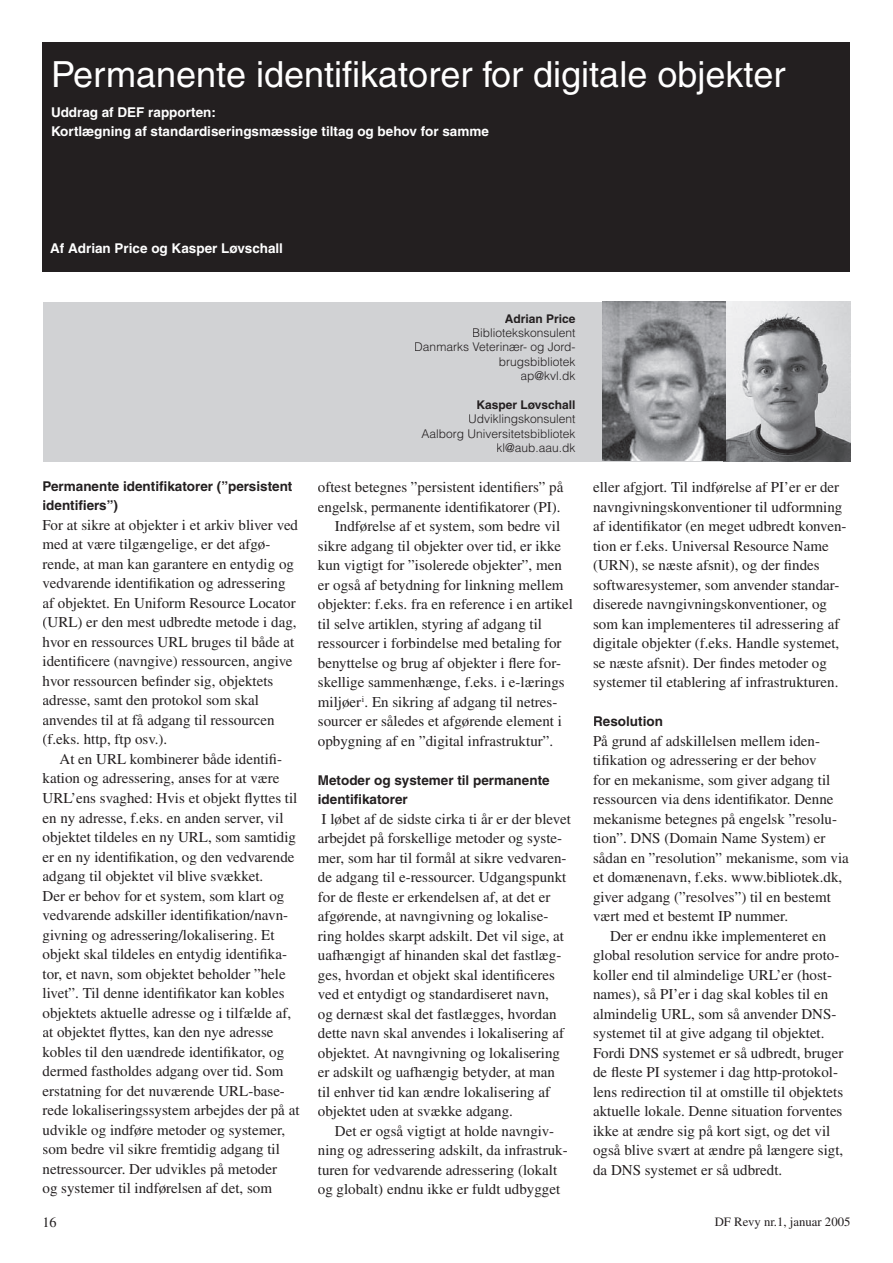
<style>
.page{position:relative;width:893px;height:1263px;background:#fff}
.page>*{position:absolute;margin:0;border:0;box-sizing:border-box;transform-origin:0 0}
.t1{font:36px "Helvetica";color:#fff}
.t2{font:15px/19.5px "Times";color:#231f20}
.t3{font:14.25px "Times";color:#231f20}
.t4{font:700 13.5px/19.5px "Helvetica";color:#fff}
.t5{font:700 13.5px/19.5px "Helvetica";color:#231f20}
.t6{font:12.75px "Times";color:#231f20}
.t7{font:300 12px/14.4px "Helvetica";color:#231f20;text-align:right}
.t8{font:700 12px "Helvetica";color:#231f20}
</style>
<div class="page">
<div style="left:43px;top:43px;width:807px;height:229px;background:#231f20"></div>
<div style="left:43px;top:302px;width:807px;height:159px;background:#d1d2d4"></div>
<img style="left:725px;top:302px;width:125px;height:159px">
<img style="left:603px;top:302px;width:122px;height:159px">
<h1 class="t1" style="left:51px;top:54px;width:736px">Permanente identifikatorer for digitale objekter</h1>
<p class="t4" style="left:51px;top:102px;width:439px">Uddrag af DEF rapporten:<br>Kortlægning af standardiseringsmæssige tiltag og behov for samme</p>
<p class="t4" style="left:50px;top:238px;width:234px">Af Adrian Price og Kasper Løvschall</p>
<p class="t5" style="left:43px;top:476px;width:251px">Permanente identifikatorer (”persistent identifiers”)</p>
<p class="t2" style="left:43px;top:515px;width:257px">For at sikre at objekter i et arkiv bliver ved med at være tilgængelige, er det afgø&shy;rende, at man kan garantere en entydig og vedvarende identifikation og adressering af objektet. En Uniform Resource Locator (URL) er den mest udbredte metode i dag, hvor en ressources URL bruges til både at identificere (navngive) ressourcen, angive hvor ressourcen befinder sig, objektets adresse, samt den protokol som skal anvendes til at få adgang til ressourcen (f.eks. http, ftp osv.).</p>
<p class="t2" style="left:43px;top:749px;width:259px;text-indent:17px">At en URL kombinerer både identifi&shy;kation og adressering, anses for at være URL’ens svaghed: Hvis et objekt flyttes til en ny adresse, f.eks. en anden server, vil objektet tildeles en ny URL, som samtidig er en ny identifikation, og den vedvarende adgang til objektet vil blive svækket.<br>Der er behov for et system, som klart og vedvarende adskiller identifikation/navn&shy;givning og adressering/lokalisering. Et objekt skal tildeles en entydig identifika&shy;tor, et navn, som objektet beholder ”hele livet”. Til denne identifikator kan kobles objektets aktuelle adresse og i tilfælde af, at objektet flyttes, kan den nye adresse kobles til den uændrede identifikator, og dermed fastholdes adgang over tid. Som erstatning for det nuværende URL-base&shy;rede lokaliseringssystem arbejdes der på at udvikle og indføre metoder og systemer, som bedre vil sikre fremtidig adgang til netressourcer. Der udvikles på metoder<br>og systemer til indførelsen af det, som</p>
<p class="t8" style="left:505px;top:311px;width:72px">Adrian Price</p>
<p class="t7" style="left:414px;top:325px;width:163px">Bibliotekskonsulent<br>Danmarks Veterinær- og Jord&shy;brugsbibliotek<br>ap@kvl.dk</p>
<p class="t8" style="left:476px;top:397px;width:101px">Kasper Løvschall</p>
<p class="t7" style="left:421px;top:412px;width:156px">Udviklingskonsulent<br>Aalborg Universitetsbibliotek kl@aub.aau.dk</p>
<p class="t2" style="left:318px;top:477px;width:247px">oftest betegnes ”persistent identifiers” på</p>
<p class="t2" style="left:318px;top:497px;width:244px">engelsk, permanente identifikatorer (PI).</p>
<p class="t2" style="left:335px;top:516px;width:227px">Indførelse af et system, som bedre vil</p>
<p class="t2" style="left:318px;top:536px;width:245px">sikre adgang til objekter over tid, er ikke</p>
<p class="t2" style="left:318px;top:555px;width:246px">kun vigtigt for ”isolerede objekter”, men</p>
<p class="t2" style="left:318px;top:575px;width:247px">er også af betydning for linkning mellem</p>
<p class="t2" style="left:318px;top:594px;width:257px">objekter: f.eks. fra en reference i en artikel</p>
<p class="t2" style="left:318px;top:614px;width:226px">til selve artiklen, styring af adgang til</p>
<p class="t2" style="left:318px;top:633px;width:245px">ressourcer i forbindelse med betaling for</p>
<p class="t2" style="left:318px;top:653px;width:245px">benyttelse og brug af objekter i flere for-</p>
<p class="t2" style="left:318px;top:672px;width:248px">skellige sammenhænge, f.eks. i e-lærings</p>
<p class="t2" style="left:318px;top:692px;width:241px">miljøer<sup>i</sup>. En sikring af adgang til netres-</p>
<p class="t2" style="left:318px;top:711px;width:246px">sourcer er således et afgørende element i</p>
<p class="t2" style="left:318px;top:731px;width:237px">opbygning af en ”digital infrastruktur”.</p>
<p class="t5" style="left:318px;top:770px;width:233px">Metoder og systemer til permanente identifikatorer</p>
<p class="t2" style="left:318px;top:809px;width:255px">I løbet af de sidste cirka ti år er der blevet arbejdet på forskellige metoder og syste&shy;mer, som har til formål at sikre vedvaren&shy;de adgang til e-ressourcer. Udgangspunkt for de fleste er erkendelsen af, at det er afgørende, at navngivning og lokalise&shy;ring holdes skarpt adskilt. Det vil sige, at uafhængigt af hinanden skal det fastlæg&shy;ges, hvordan et objekt skal identificeres ved et entydigt og standardiseret navn,<br>og dernæst skal det fastlægges, hvordan dette navn skal anvendes i lokalisering af objektet. At navngivning og lokalisering er adskilt og uafhængig betyder, at man til enhver tid kan ændre lokalisering af objektet uden at svække adgang.</p>
<p class="t2" style="left:318px;top:1121px;width:251px;text-indent:17px">Det er også vigtigt at holde navngiv&shy;ning og adressering adskilt, da infrastruk&shy;turen for vedvarende adressering (lokalt og globalt) endnu ikke er fuldt udbygget</p>
<p class="t2" style="left:593px;top:477px;width:255px">eller afgjort. Til indførelse af PI’er er der navngivningskonventioner til udformning af identifikator (en meget udbredt konven&shy;tion er f.eks. Universal Resource Name (URN), se næste afsnit), og der findes softwaresystemer, som anvender standar&shy;diserede navngivningskonventioner, og som kan implementeres til adressering af digitale objekter (f.eks. Handle systemet, se næste afsnit). Der findes metoder og systemer til etablering af infrastrukturen.</p>
<p class="t5" style="left:593px;top:711px;width:71px">Resolution</p>
<p class="t2" style="left:593px;top:731px;width:228px">På grund af adskillelsen mellem iden-</p>
<p class="t2" style="left:593px;top:750px;width:225px">tifikation og adressering er der behov</p>
<p class="t2" style="left:593px;top:770px;width:239px">for en mekanisme, som giver adgang til</p>
<p class="t2" style="left:593px;top:789px;width:242px">ressourcen via dens identifikator. Denne</p>
<p class="t2" style="left:593px;top:809px;width:245px">mekanisme betegnes på engelsk ”resolu-</p>
<p class="t2" style="left:593px;top:828px;width:234px">tion”. DNS (Domain Name System) er</p>
<p class="t2" style="left:593px;top:848px;width:257px">sådan en ”resolution” mekanisme, som via</p>
<p class="t2" style="left:593px;top:867px;width:251px">et domænenavn, f.eks. www.bibliotek.dk,</p>
<p class="t2" style="left:593px;top:887px;width:239px">giver adgang (”resolves”) til en bestemt</p>
<p class="t2" style="left:593px;top:906px;width:196px">vært med et bestemt IP nummer.</p>
<p class="t2" style="left:610px;top:926px;width:218px">Der er endnu ikke implementeret en</p>
<p class="t2" style="left:593px;top:945px;width:248px">global resolution service for andre proto-</p>
<p class="t2" style="left:593px;top:965px;width:240px">koller end til almindelige URL’er (host-</p>
<p class="t2" style="left:593px;top:984px;width:237px">names), så PI’er i dag skal kobles til en</p>
<p class="t2" style="left:593px;top:1004px;width:245px">almindelig URL, som så anvender DNS-</p>
<p class="t2" style="left:593px;top:1023px;width:233px">systemet til at give adgang til objektet.</p>
<p class="t2" style="left:593px;top:1043px;width:252px">Fordi DNS systemet er så udbredt, bruger</p>
<p class="t2" style="left:593px;top:1062px;width:246px">de fleste PI systemer i dag http-protokol-</p>
<p class="t2" style="left:593px;top:1082px;width:252px">lens redirection til at omstille til objektets</p>
<p class="t2" style="left:593px;top:1101px;width:251px">aktuelle lokale. Denne situation forventes</p>
<p class="t2" style="left:593px;top:1121px;width:239px">ikke at ændre sig på kort sigt, og det vil</p>
<p class="t2" style="left:593px;top:1140px;width:252px">også blive svært at ændre på længere sigt,</p>
<p class="t2" style="left:593px;top:1160px;width:191px">da DNS systemet er så udbredt.</p>
<p class="t3" style="left:43px;top:1214px;width:16px">16</p>
<p class="t6" style="left:715px;top:1215px;width:137px">DF Revy nr.1, januar 2005</p>
</div>
